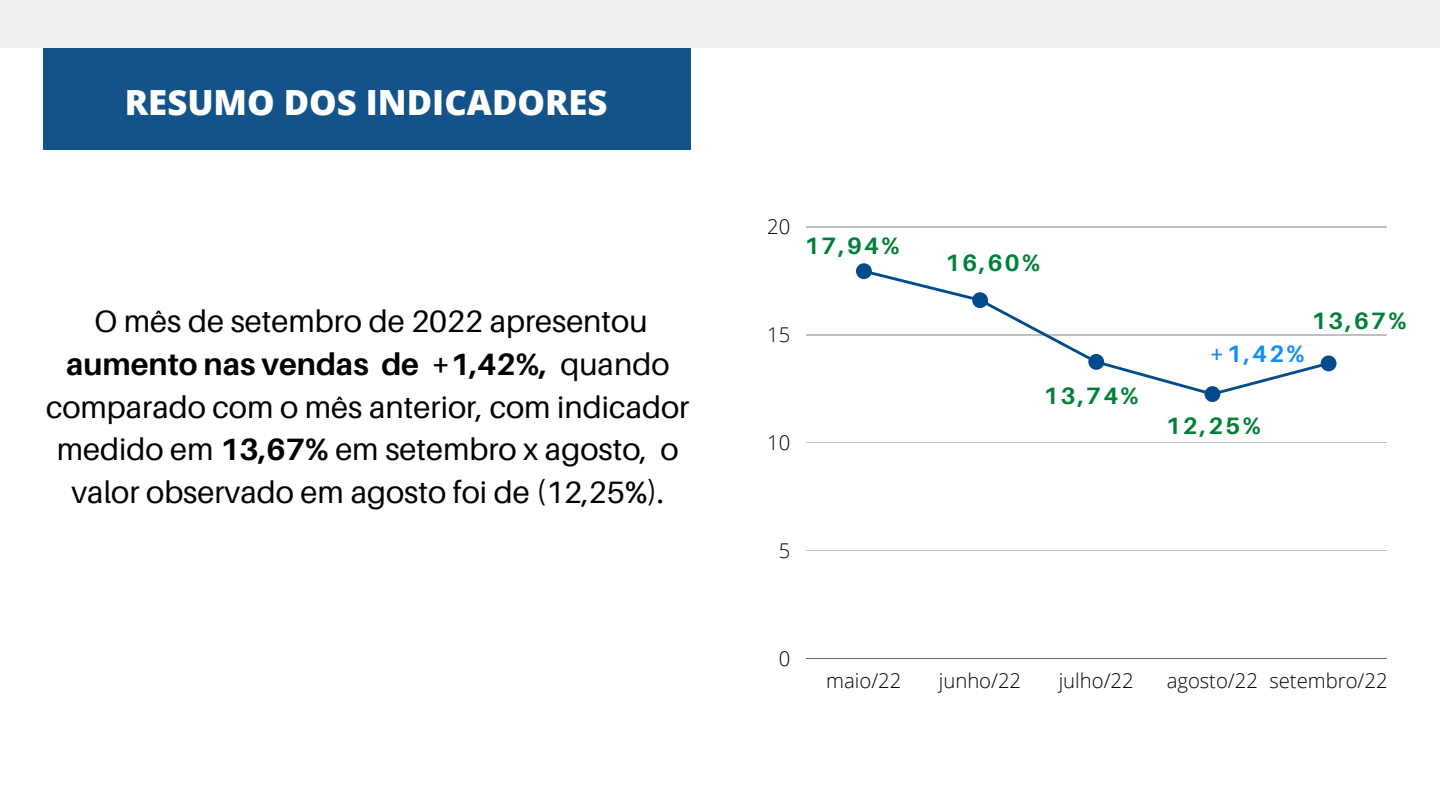
<style>
.page{position:relative;width:1440px;height:810px;background:#fff}
.page>*{position:absolute;margin:0;border:0;box-sizing:border-box;transform-origin:0 0}
.t1{font:800 34.7px "Open Sans";color:#fff}
.t2{font:30.9px/42.8px "Aileron";color:#000;text-align:center}
.t3{font:700 23.7px "Aileron";letter-spacing:.1em;color:#008037}
.t4{font:700 23.7px "Aileron";color:#138dfd}
.t5{font:300 20.3px "Open Sans";color:#000}
.s1{font-weight:700}
</style>
<div class="page">
<div style="left:0;top:0;width:1440px;height:48px;background:#efefef"></div>
<div style="left:43px;top:48px;width:648px;height:102px;background:#13538a"></div>
<hr style="left:806px;top:226px;width:580px;height:1px;background:#000">
<hr style="left:806px;top:334px;width:580px;height:1px;background:#000">
<hr style="left:806px;top:442px;width:580px;height:1px;background:#000">
<hr style="left:806px;top:550px;width:580px;height:1px;background:#000">
<hr style="left:806px;top:658px;width:580px;height:1px;background:#000">
<svg style="left:856px;top:263px;width:480px;height:139px"></svg>
<p class="t1" style="left:125px;top:78px;width:484px">RESUMO DOS INDICADORES</p>
<p class="t2" style="left:46px;top:299px;width:645px">O mês de setembro de 2022 apresentou <span class="s1">aumento nas vendas de +1,42%,</span> quando comparado com o mês anterior, com indicador medido em <span class="s1">13,67%</span> em setembro x agosto, o valor observado em agosto foi de (12,25%).</p>
<p class="t5" style="left:767px;top:212px;width:25px">20</p>
<p class="t3" style="left:804px;top:231px;width:97px">17,94%</p>
<p class="t5" style="left:767px;top:320px;width:25px">15</p>
<p class="t5" style="left:767px;top:428px;width:25px">10</p>
<p class="t3" style="left:945px;top:248px;width:97px">16,60%</p>
<p class="t3" style="left:1044px;top:381px;width:97px">13,74%</p>
<p class="t4" style="left:1210px;top:339px;width:97px">+1,42%</p>
<p class="t3" style="left:1311px;top:306px;width:97px">13,67%</p>
<p class="t3" style="left:1166px;top:411px;width:97px">12,25%</p>
<p class="t5" style="left:779px;top:536px;width:13px">5</p>
<p class="t5" style="left:779px;top:644px;width:13px">0</p>
<p class="t5" style="left:826px;top:666px;width:77px">maio/22</p>
<p class="t5" style="left:939px;top:666px;width:84px">junho/22</p>
<p class="t5" style="left:1059px;top:666px;width:77px">julho/22</p>
<p class="t5" style="left:1167px;top:666px;width:223px">agosto/22 setembro/22</p>
</div>
